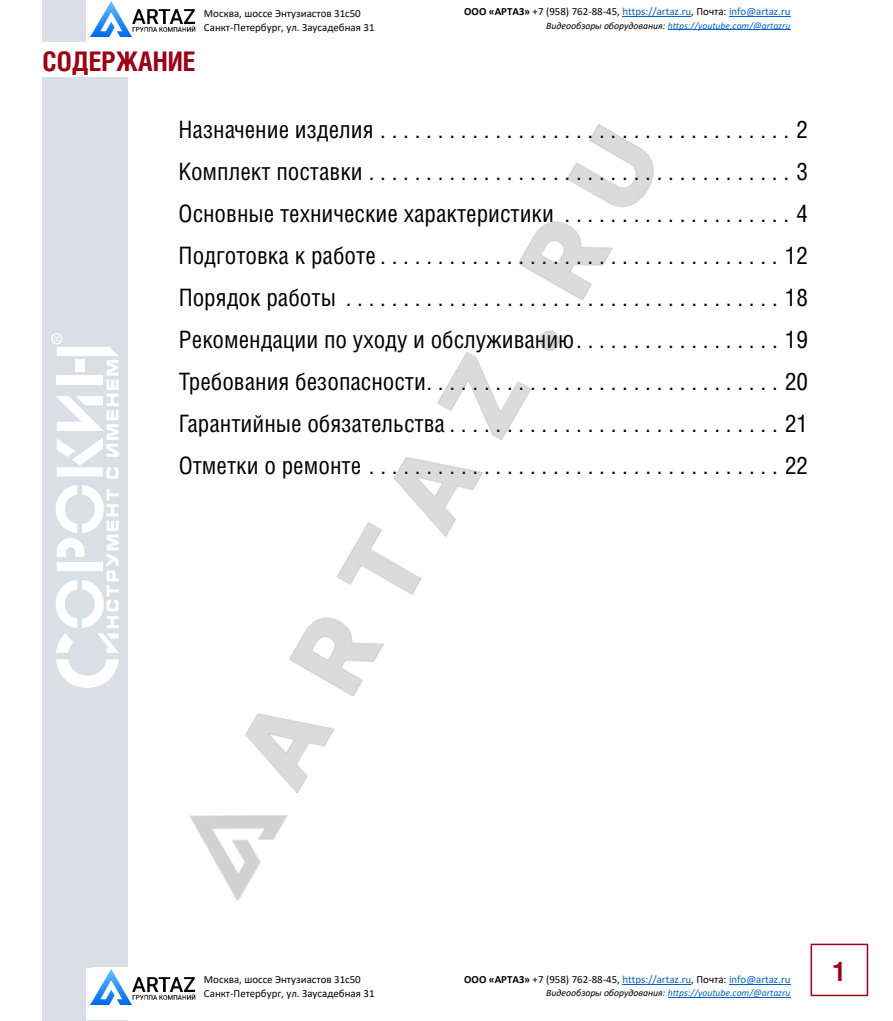
<style>
.page{position:relative;width:893px;height:1021px;background:#fff}
.page>*{position:absolute;margin:0;border:0;box-sizing:border-box;transform-origin:0 0}
.t1{font:700 27px "Helios Cond";color:#9c0015}
.t2{font:24px/42px "Helios Cond";color:#000;text-align:justify}
.t3{font:10.8px "Calibri";color:#0563c1}
.t4{font:10.8px/14.4px "Calibri";color:#000}
.t5{font:italic 9.6px "Calibri";letter-spacing:-.005em;color:#0563c1}
.s1{font-weight:700;color:#000}
.s2{color:#000}
</style>
<div class="page">
<div style="left:43px;top:0;width:85px;height:1020px;background:#d8e0e6"></div>
<svg style="left:56px;top:659px;width:63px;height:28px"></svg>
<svg style="left:56px;top:485px;width:63px;height:168px"></svg>
<svg style="left:51px;top:333px;width:68px;height:146px"></svg>
<div style="left:811px;top:943px;width:57px;height:53px;border:2px solid #9c0015"></div>
<div style="left:34px;top:43px;width:816px;height:34px;background:#fff"></div>
<div style="left:86px;top:967px;width:111px;height:52px;background:#fff"></div>
<hr style="left:622px;top:984px;width:69px;height:1px;background:#0563c1">
<hr style="left:729px;top:984px;width:62px;height:1px;background:#0563c1">
<hr style="left:668px;top:997px;width:123px;height:1px;background:#0563c1">
<img style="left:91px;top:969px;width:105px;height:35px">
<img style="left:189px;top:124px;width:465px;height:777px">
<div style="left:86px;top:0;width:111px;height:43px;background:#fff"></div>
<hr style="left:622px;top:16px;width:69px;height:1px;background:#0563c1">
<hr style="left:729px;top:16px;width:62px;height:1px;background:#0563c1">
<hr style="left:668px;top:30px;width:123px;height:1px;background:#0563c1">
<img style="left:91px;top:2px;width:105px;height:35px">
<p class="t1" style="left:43px;top:45px;width:155px">СОДЕРЖАНИЕ</p>
<p class="t4" style="left:204px;top:7px;width:172px">Москва, шоссе Энтузиастов 31с50<br>Санкт-Петербург, ул. Заусадебная 31</p>
<p class="t3" style="left:464px;top:7px;width:328px"><span class="s1">ООО «АРТАЗ»</span> <span class="s2">+7 (958) 762-88-45,</span> https://artaz.ru<span class="s2">, Почта:</span> info@artaz.ru</p>
<p class="t5" style="left:546px;top:21px;width:246px"><span class="s2">Видеообзоры оборудования:</span> https://youtube.com/@artazru</p>
<p class="t2" style="left:179px;top:108px;width:631px">Назначение изделия . . . . . . . . . . . . . . . . . . . . . . . . . . . . . . . . . . . . 2<br>Комплект поставки . . . . . . . . . . . . . . . . . . . . . . . . . . . . . . . . . . . . . 3<br>Основные технические характеристики . . . . . . . . . . . . . . . . . . . . 4<br>Подготовка к работе . . . . . . . . . . . . . . . . . . . . . . . . . . . . . . . . . . . 12<br>Порядок работы . . . . . . . . . . . . . . . . . . . . . . . . . . . . . . . . . . . . . . 18<br>Рекомендации по уходу и обслуживанию . . . . . . . . . . . . . . . . . . 19<br>Требования безопасности . . . . . . . . . . . . . . . . . . . . . . . . . . . . . . . 20<br>Гарантийные обязательства . . . . . . . . . . . . . . . . . . . . . . . . . . . . . 21<br>Отметки о ремонте . . . . . . . . . . . . . . . . . . . . . . . . . . . . . . . . . . . . 22</p>
<p class="t4" style="left:204px;top:973px;width:172px">Москва, шоссе Энтузиастов 31с50<br>Санкт-Петербург, ул. Заусадебная 31</p>
<p class="t3" style="left:464px;top:974px;width:328px"><span class="s1">ООО «АРТАЗ»</span> <span class="s2">+7 (958) 762-88-45,</span> https://artaz.ru<span class="s2">, Почта:</span> info@artaz.ru</p>
<p class="t5" style="left:546px;top:988px;width:246px"><span class="s2">Видеообзоры оборудования:</span> https://youtube.com/@artazru</p>
<p class="t1" style="left:833px;top:955px;width:14px">1</p>
</div>
